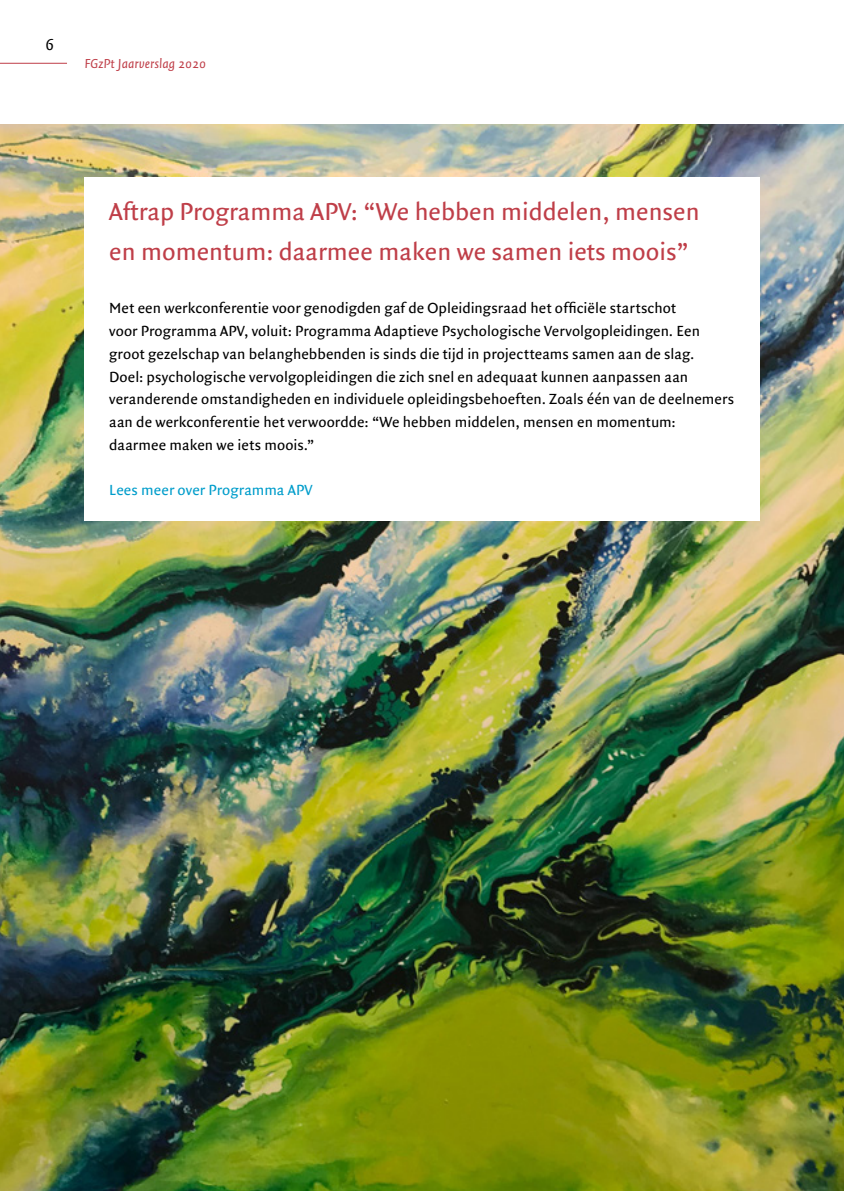
<style>
.page{position:relative;width:844px;height:1191px;background:#fff}
.page>*{position:absolute;margin:0;border:0;box-sizing:border-box;transform-origin:0 0}
.t1{font:26.25px/40.2px "Quadraat Sans";color:#bf3e48}
.t2{font:15.75px/22.8px "Quadraat Sans";letter-spacing:.005em;color:#000}
.t3{font:15.75px "Quadraat Sans";letter-spacing:.005em;color:#009dcb}
.t4{font:italic 14px "Quadraat Sans";color:#bf3e48}
</style>
<div class="page">
<img style="left:0;top:124px;width:843px;height:1067px">
<div style="left:84px;top:177px;width:675px;height:343px;background:#fff"></div>
<hr style="left:0;top:63px;width:67px;height:1px;background:#bf3e48">
<p class="t2" style="left:46px;top:34px;width:9px">6</p>
<p class="t4" style="left:84px;top:56px;width:123px">FGzPt Jaarverslag 2020</p>
<h1 class="t1" style="left:109px;top:192px;width:592px">Aftrap Programma APV: “We hebben middelen, mensen en momentum: daarmee maken we samen iets moois”</h1>
<p class="t2" style="left:109px;top:297px;width:626px">Met een werkconferentie voor genodigden gaf de Opleidingsraad het officiële startschot<br>voor Programma APV, voluit: Programma Adaptieve Psychologische Vervolgopleidingen. Een groot gezelschap van belanghebbenden is sinds die tijd in projectteams samen aan de slag.<br>Doel: psychologische vervolgopleidingen die zich snel en adequaat kunnen aanpassen aan veranderende omstandigheden en individuele opleidingsbehoeften. Zoals één van de deelnemers aan de werkconferentie het verwoordde: “We hebben middelen, mensen en momentum: daarmee maken we iets moois.”</p>
<p class="t3" style="left:109px;top:481px;width:205px">Lees meer over Programma APV</p>
</div>
